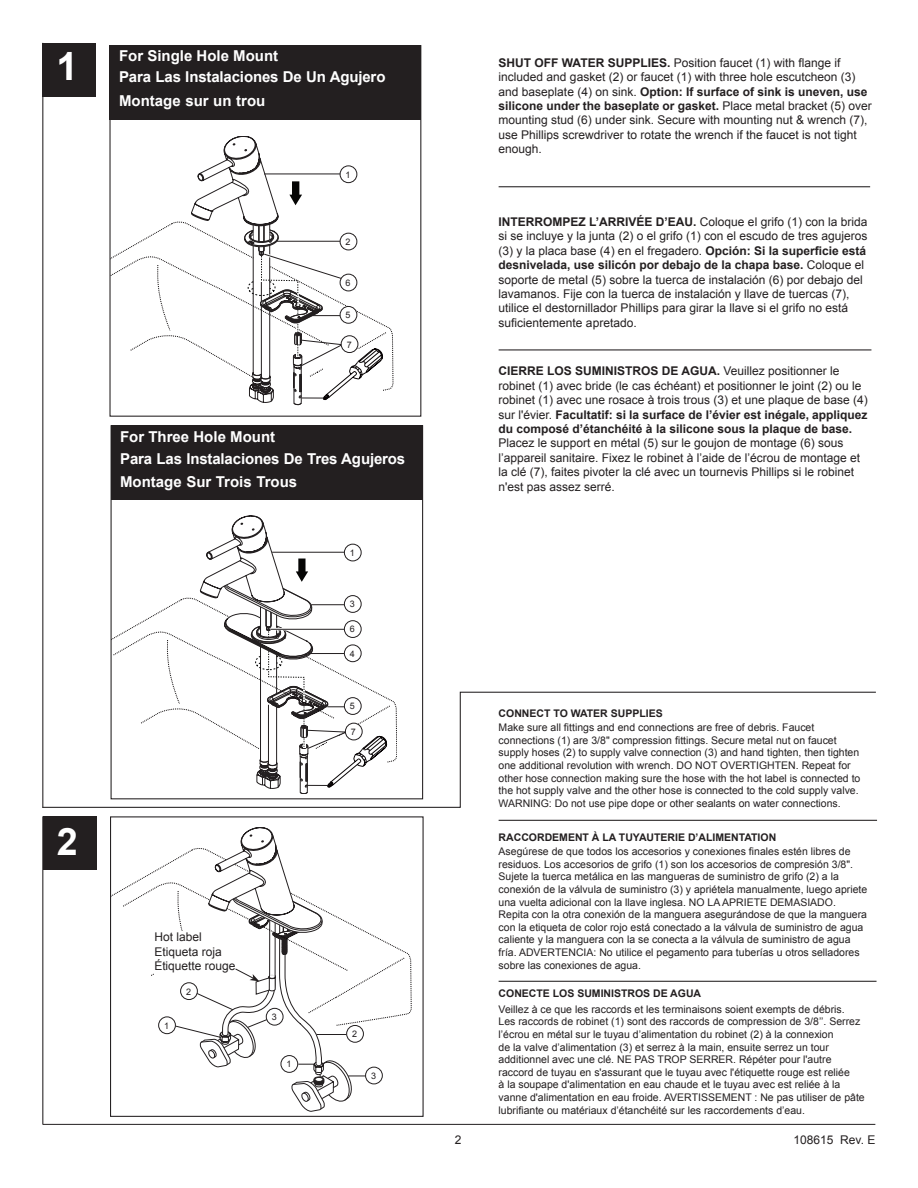
<style>
.page{position:relative;width:918px;height:1188px;background:#fff}
.page>*{position:absolute;margin:0;border:0;box-sizing:border-box;transform-origin:0 0}
.t1{font:700 39px "Arial";color:#fff}
.t2{font:700 37.8px "Arial";color:#fff}
.t3{font:700 15px/21.6px "Arial";letter-spacing:-.01em;color:#fff}
.t4{font:12px/14.4px "Arial";color:#231f20}
.t5{font:10.5px/12.6px "Arial";color:#231f20}
.t6{font:700 10.5px "Arial";color:#231f20}
.t7{font:9px "Arial";color:#231f20}
.s1{font-weight:700}
</style>
<div class="page">
<hr style="left:43px;top:1124px;width:832px;height:1px;background:#231f20">
<hr style="left:42px;top:816px;width:1px;height:309px;background:#231f20">
<div style="left:43px;top:43px;width:53px;height:54px;background:#231f20"></div>
<hr style="left:499px;top:981px;width:378px;height:1px;background:#231f20">
<hr style="left:499px;top:820px;width:378px;height:1px;background:#231f20">
<div style="left:43px;top:816px;width:53px;height:54px;background:#231f20"></div>
<svg style="left:112px;top:859px;width:299px;height:164px"></svg>
<div style="left:110px;top:816px;width:314px;height:301px;border:1px solid #231f20"></div>
<div style="left:159px;top:1017px;width:16px;height:17px;background:#fff;border-radius:50%"></div>
<div style="left:158px;top:1017px;width:18px;height:17px;border:1px solid #231f20;border-radius:50%"></div>
<div style="left:154px;top:931px;width:82px;height:47px;background:#fff"></div>
<div style="left:365px;top:1067px;width:18px;height:17px;border:1px solid #231f20;border-radius:50%"></div>
<svg style="left:175px;top:827px;width:197px;height:289px"></svg>
<svg style="left:113px;top:597px;width:87px;height:94px"></svg>
<svg style="left:111px;top:221px;width:282px;height:170px"></svg>
<hr style="left:499px;top:186px;width:371px;height:1px;background:#231f20">
<hr style="left:499px;top:349px;width:372px;height:1px;background:#231f20">
<div style="left:111px;top:425px;width:312px;height:75px;background:#231f20"></div>
<div style="left:109px;top:45px;width:312px;height:75px;background:#231f20"></div>
<svg style="left:43px;top:691px;width:833px;height:117px"></svg>
<hr style="left:42px;top:43px;width:1px;height:765px;background:#231f20">
<svg style="left:191px;top:136px;width:192px;height:269px"></svg>
<svg style="left:200px;top:516px;width:187px;height:278px"></svg>
<h1 class="t1" style="left:56px;top:40px;width:23px">1</h1>
<h2 class="t2" style="left:57px;top:817px;width:23px">2</h2>
<h3 class="t3" style="left:119px;top:45px;width:268px">For Single Hole Mount<br>Para Las Instalaciones De Un Agujero</h3>
<h3 class="t3" style="left:119px;top:91px;width:148px">Montage sur un trou</h3>
<p class="t7" style="left:346px;top:169px;width:7px">1</p>
<p class="t7" style="left:346px;top:237px;width:7px">2</p>
<p class="t7" style="left:346px;top:278px;width:7px">6</p>
<p class="t7" style="left:346px;top:310px;width:7px">5</p>
<p class="t7" style="left:347px;top:339px;width:7px">7</p>
<h3 class="t3" style="left:120px;top:426px;width:287px">For Three Hole Mount<br>Para Las Instalaciones De Tres Agujeros</h3>
<h3 class="t3" style="left:120px;top:472px;width:179px">Montage Sur Trois Trous</h3>
<p class="t7" style="left:350px;top:548px;width:7px">1</p>
<p class="t7" style="left:350px;top:599px;width:7px">3</p>
<p class="t7" style="left:350px;top:624px;width:7px">6</p>
<p class="t7" style="left:350px;top:648px;width:7px">4</p>
<p class="t7" style="left:350px;top:701px;width:7px">5</p>
<p class="t7" style="left:351px;top:727px;width:7px">7</p>
<p class="t4" style="left:154px;top:930px;width:83px">Hot label<br>Etiqueta roja<br>Étiquette rouge</p>
<p class="t7" style="left:164px;top:1020px;width:7px">1</p>
<p class="t7" style="left:186px;top:986px;width:7px">2</p>
<p class="t7" style="left:272px;top:1012px;width:7px">3</p>
<p class="t7" style="left:286px;top:1059px;width:7px">1</p>
<p class="t7" style="left:352px;top:1029px;width:7px">2</p>
<p class="t7" style="left:371px;top:1071px;width:7px">3</p>
<p class="t4" style="left:499px;top:55px;width:375px"><span class="s1">SHUT OFF WATER SUPPLIES.</span> Position faucet (1) with flange if included and gasket (2) or faucet (1) with three hole escutcheon (3) and baseplate (4) on sink. <span class="s1">Option: If surface of sink is uneven, use silicone under the baseplate or gasket.</span> Place metal bracket (5) over mounting stud (6) under sink. Secure with mounting nut &amp; wrench (7), use Phillips screwdriver to rotate the wrench if the faucet is not tight enough.</p>
<p class="t4" style="left:499px;top:215px;width:370px"><span class="s1">INTERROMPEZ L’ARRIVÉE D’EAU.</span> Coloque el grifo (1) con la brida si se incluye y la junta (2) o el grifo (1) con el escudo de tres agujeros (3) y la placa base (4) en el fregadero. <span class="s1">Opción: Si la superficie está desnivelada, use silicón por debajo de la chapa base.</span> Coloque el soporte de metal (5) sobre la tuerca de instalación (6) por debajo del lavamanos. Fije con la tuerca de instalación y llave de tuercas (7), utilice el destornillador Phillips para girar la llave si el grifo no está suficientemente apretado.</p>
<p class="t4" style="left:499px;top:364px;width:371px"><span class="s1">CIERRE LOS SUMINISTROS DE AGUA.</span> Veuillez positionner le robinet (1) avec bride (le cas échéant) et positionner le joint (2) ou le robinet (1) avec une rosace à trois trous (3) et une plaque de base (4) sur l'évier. <span class="s1">Facultatif: si la surface de l’évier est inégale, appliquez du composé d’étanchéité à la silicone sous la plaque de base.</span></p>
<p class="t4" style="left:499px;top:436px;width:363px">Placez le support en métal (5) sur le goujon de montage (6) sous l’appareil sanitaire. Fixez le robinet à l’aide de l’écrou de montage et la clé (7), faites pivoter la clé avec un tournevis Phillips si le robinet n'est pas assez serré.</p>
<p class="t6" style="left:499px;top:706px;width:166px">CONNECT TO WATER SUPPLIES</p>
<p class="t5" style="left:499px;top:721px;width:363px">Make sure all fittings and end connections are free of debris. Faucet connections (1) are 3/8" compression fittings. Secure metal nut on faucet supply hoses (2) to supply valve connection (3) and hand tighten, then tighten one additional revolution with wrench. DO NOT OVERTIGHTEN. Repeat for other hose connection making sure the hose with the hot label is connected to the hot supply valve and the other hose is connected to the cold supply valve.<br>WARNING: Do not use pipe dope or other sealants on water connections.</p>
<p class="t5" style="left:499px;top:845px;width:370px">Asegúrese de que todos los accesorios y conexiones finales estén libres de residuos. Los accesorios de grifo (1) son los accesorios de compresión 3/8".<br>Sujete la tuerca metálica en las mangueras de suministro de grifo (2) a la conexión de la válvula de suministro (3) y apriétela manualmente, luego apriete una vuelta adicional con la llave inglesa. NO LA APRIETE DEMASIADO.<br>Repita con la otra conexión de la manguera asegurándose de que la manguera con la etiqueta de color rojo está conectado a la válvula de suministro de agua caliente y la manguera con la se conecta a la válvula de suministro de agua fría. ADVERTENCIA: No utilice el pegamento para tuberías u otros selladores sobre las conexiones de agua.</p>
<p class="t5" style="left:499px;top:1003px;width:368px">Veillez à ce que les raccords et les terminaisons soient exempts de débris.<br>Les raccords de robinet (1) sont des raccords de compression de 3/8’’. Serrez l’écrou en métal sur le tuyau d’alimentation du robinet (2) à la connexion<br>de la valve d’alimentation (3) et serrez à la main, ensuite serrez un tour additionnel avec une clé. NE PAS TROP SERRER. Répéter pour l'autre raccord de tuyau en s'assurant que le tuyau avec l'étiquette rouge est reliée<br>à la soupape d'alimentation en eau chaude et le tuyau avec est reliée à la vanne d'alimentation en eau froide. AVERTISSEMENT : Ne pas utiliser de pâte lubrifiante ou matériaux d’étanchéité sur les raccordements d’eau.</p>
<p class="t6" style="left:499px;top:830px;width:279px">RACCORDEMENT À LA TUYAUTERIE D’ALIMENTATION</p>
<p class="t6" style="left:499px;top:987px;width:204px">CONECTE LOS SUMINISTROS DE AGUA</p>
<p class="t4" style="left:455px;top:1132px;width:8px">2</p>
<p class="t4" style="left:794px;top:1132px;width:83px">108615 Rev. E</p>
</div>
